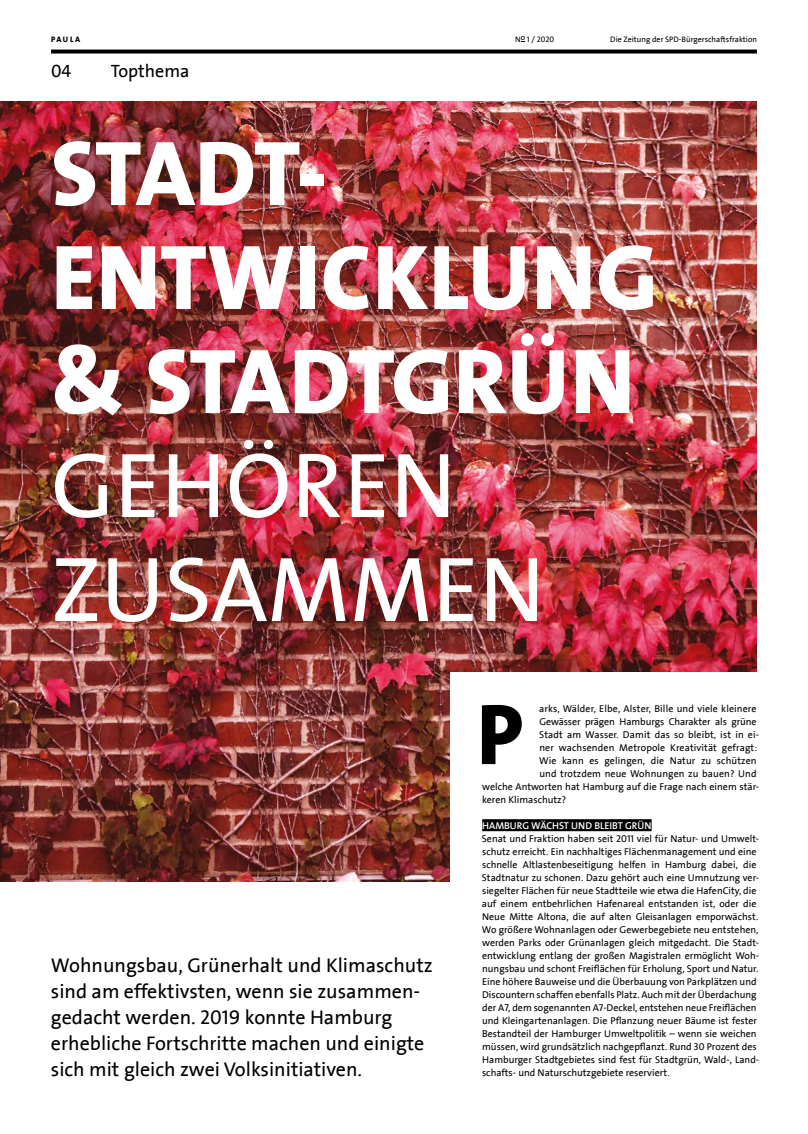
<style>
.page{position:relative;width:808px;height:1134px;background:#fff}
.page>*{position:absolute;margin:0;border:0;box-sizing:border-box;transform-origin:0 0}
.t1{font:800 92.9px/104px "The Sans B8";color:#fff}
.t2{font:92.9px/104px "SPD2002 The Sans";color:#fff}
.t3{font:800 87px "The Sans B8";color:#000}
.t4{font:20px/26px "SPD2002 The Sans";color:#000}
.t5{font:18px "SPD2002 The Sans";color:#000}
.t6{font:10px/13px "SPD2002 The Sans";color:#000}
.t7{font:700 10px "SPD2002 The Sans";color:#fff}
.t8{font:8px "SPD2002 The Sans";color:#000}
.t9{font:800 8px "The Sans B8";letter-spacing:.195em;color:#000}
</style>
<div class="page">
<svg style="left:51px;top:50px;width:706px;height:4px;fill:#000"></svg>
<img style="left:0;top:101px;width:757px;height:780px">
<div style="left:450px;top:672px;width:330px;height:430px;background:#fff"></div>
<div style="left:482px;top:819px;width:170px;height:12px;background:#000"></div>
<p class="t9" style="left:51px;top:35px;width:31px">PAULA</p>
<p class="t8" style="left:515px;top:35px;width:41px">No 1 / 2020</p>
<p class="t8" style="left:610px;top:35px;width:148px">Die Zeitung der SPD-Bürgerschaftsfraktion</p>
<h3 class="t5" style="left:51px;top:61px;width:22px">04</h3>
<h3 class="t5" style="left:111px;top:62px;width:80px">Topthema</h3>
<h1 class="t1" style="left:51px;top:124px;width:609px">STADT-<br>ENTWICKLUNG &amp; STADTGRÜN</h1>
<h1 class="t2" style="left:51px;top:437px;width:495px">GEHÖREN<br>ZUSAMMEN</h1>
<h3 class="t4" style="left:51px;top:953px;width:383px">Wohnungsbau, Grünerhalt und Klimaschutz sind am effektivsten, wenn sie zusammen&shy;gedacht werden. 2019 konnte Hamburg erhebliche Fortschritte machen und einigte sich mit gleich zwei Volksinitiativen.</h3>
<p class="t6" style="left:539px;top:702px;width:219px">arks, Wälder, Elbe, Alster, Bille und viele kleinere</p>
<p class="t6" style="left:539px;top:715px;width:219px">Gewässer prägen Hamburgs Charakter als grüne</p>
<p class="t6" style="left:539px;top:728px;width:221px">Stadt am Wasser. Damit das so bleibt, ist in ei-</p>
<p class="t6" style="left:539px;top:741px;width:219px">ner wachsenden Metropole Kreativität gefragt:</p>
<p class="t6" style="left:539px;top:754px;width:219px">Wie kann es gelingen, die Natur zu schützen</p>
<p class="t6" style="left:539px;top:767px;width:219px">und trotzdem neue Wohnungen zu bauen? Und</p>
<p class="t6" style="left:482px;top:780px;width:279px">welche Antworten hat Hamburg auf die Frage nach einem stär-</p>
<p class="t6" style="left:482px;top:793px;width:86px">keren Klimaschutz?</p>
<p class="t7" style="left:482px;top:820px;width:171px">HAMBURG WÄCHST UND BLEIBT GRÜN</p>
<p class="t6" style="left:482px;top:832px;width:279px">Senat und Fraktion haben seit 2011 viel für Natur- und Umwelt&shy;schutz erreicht. Ein nachhaltiges Flächenmanagement und eine schnelle Altlastenbeseitigung helfen in Hamburg dabei, die Stadtnatur zu schonen. Dazu gehört auch eine Umnutzung ver&shy;siegelter Flächen für neue Stadtteile wie etwa die HafenCity, die auf einem entbehrlichen Hafenareal entstanden ist, oder die Neue Mitte Altona, die auf alten Gleisanlagen emporwächst.<br>Wo größere Wohnanlagen oder Gewerbegebiete neu entstehen, werden Parks oder Grünanlagen gleich mitgedacht. Die Stadt&shy;entwicklung entlang der großen Magistralen ermöglicht Woh&shy;nungsbau und schont Freiflächen für Erholung, Sport und Natur.<br>Eine höhere Bauweise und die Überbauung von Parkplätzen und Discountern schaffen ebenfalls Platz. Auch mit der Überdachung der A7, dem sogenannten A7-Deckel, entstehen neue Freiflächen und Kleingartenanlagen. Die Pflanzung neuer Bäume ist fester Bestandteil der Hamburger Umweltpolitik – wenn sie weichen müssen, wird grundsätzlich nachgepflanzt. Rund 30 Prozent des Hamburger Stadtgebietes sind fest für Stadtgrün, Wald-, Land&shy;schafts- und Naturschutzgebiete reserviert.</p>
<h2 class="t3" style="left:477px;top:688px;width:48px">P</h2>
</div>
